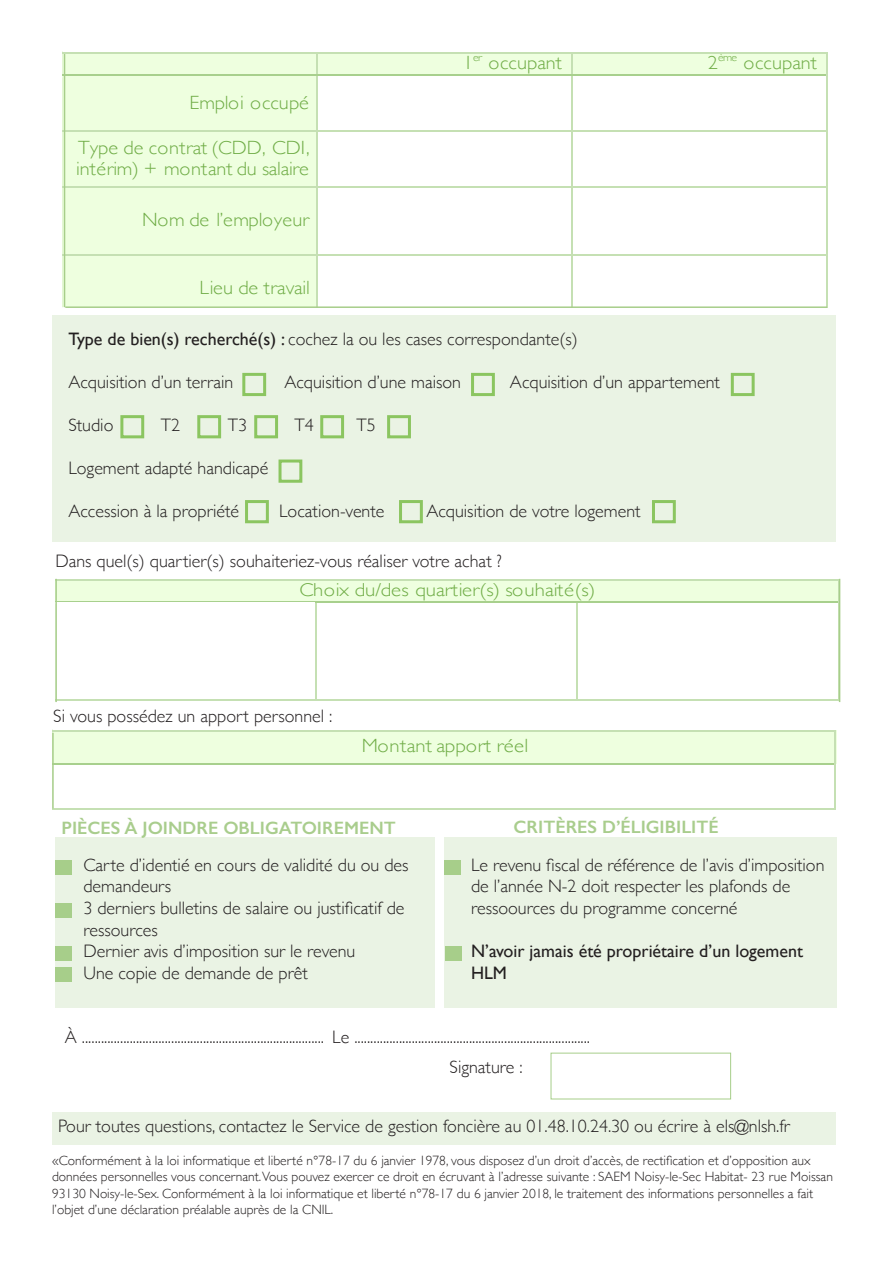
<style>
.page{position:relative;width:893px;height:1265px;background:#fff}
.page>*{position:absolute;margin:0;border:0;box-sizing:border-box;transform-origin:0 0}
.t1{font:300 19.2px "Gill Sans";letter-spacing:.005em;color:#70ad47;scale:1.09 1}
.t2{font:300 19.05px/20.7px "Gill Sans";color:#70ad47;scale:1.06 1}
.t3{font:300 18.75px "Gill Sans";color:#70ad47;scale:1.11 1}
.t4{font:300 18px/21.6px "Gill Sans";color:#231f20}
.t5{font:600 18px "Gill Sans";color:#a9cd8d}
.t6{font:18px/21.6px "Gill Sans";color:#231f20}
.t7{font:300 13.5px/16.2px "Gill Sans";color:#231f20}
.s1{font-weight:400}
</style>
<div class="page">
<div style="left:63px;top:52px;width:255px;height:22px;background:#eeffdf"></div>
<div style="left:318px;top:52px;width:255px;height:22px;background:#eeffdf"></div>
<div style="left:573px;top:52px;width:255px;height:22px;background:#eeffdf"></div>
<hr style="left:63px;top:52px;width:253px;height:1px;background:#c5e0b3">
<hr style="left:318px;top:52px;width:253px;height:1px;background:#c5e0b3">
<hr style="left:573px;top:52px;width:253px;height:1px;background:#c5e0b3">
<hr style="left:316px;top:53px;width:2px;height:21px;background:#c5e0b3">
<hr style="left:571px;top:53px;width:2px;height:21px;background:#c5e0b3">
<hr style="left:826px;top:53px;width:2px;height:21px;background:#c5e0b3">
<div style="left:63px;top:76px;width:255px;height:54px;background:#eeffdf"></div>
<hr style="left:63px;top:74px;width:253px;height:2px;background:#a8d08d">
<hr style="left:318px;top:74px;width:253px;height:2px;background:#a8d08d">
<hr style="left:573px;top:74px;width:253px;height:2px;background:#a8d08d">
<hr style="left:316px;top:77px;width:2px;height:53px;background:#c5e0b3">
<hr style="left:571px;top:77px;width:2px;height:53px;background:#c5e0b3">
<hr style="left:826px;top:77px;width:2px;height:53px;background:#c5e0b3">
<div style="left:63px;top:130px;width:255px;height:56px;background:#eeffdf"></div>
<hr style="left:63px;top:130px;width:253px;height:2px;background:#c5e0b3">
<hr style="left:318px;top:130px;width:253px;height:2px;background:#c5e0b3">
<hr style="left:573px;top:130px;width:253px;height:2px;background:#c5e0b3">
<hr style="left:316px;top:132px;width:2px;height:54px;background:#c5e0b3">
<hr style="left:571px;top:132px;width:2px;height:54px;background:#c5e0b3">
<hr style="left:826px;top:132px;width:2px;height:54px;background:#c5e0b3">
<div style="left:63px;top:186px;width:255px;height:68px;background:#eeffdf"></div>
<hr style="left:63px;top:186px;width:253px;height:1px;background:#c5e0b3">
<hr style="left:318px;top:186px;width:253px;height:1px;background:#c5e0b3">
<hr style="left:573px;top:186px;width:253px;height:1px;background:#c5e0b3">
<hr style="left:316px;top:187px;width:2px;height:67px;background:#c5e0b3">
<hr style="left:571px;top:187px;width:2px;height:67px;background:#c5e0b3">
<hr style="left:826px;top:187px;width:2px;height:67px;background:#c5e0b3">
<div style="left:63px;top:254px;width:255px;height:53px;background:#eeffdf"></div>
<hr style="left:63px;top:254px;width:253px;height:2px;background:#c5e0b3">
<hr style="left:318px;top:254px;width:253px;height:2px;background:#c5e0b3">
<hr style="left:573px;top:254px;width:253px;height:2px;background:#c5e0b3">
<hr style="left:316px;top:256px;width:2px;height:51px;background:#c5e0b3">
<hr style="left:571px;top:256px;width:2px;height:51px;background:#c5e0b3">
<hr style="left:826px;top:256px;width:2px;height:51px;background:#c5e0b3">
<div style="left:52px;top:315px;width:784px;height:226px;background:#eaf3e4"></div>
<div style="left:242px;top:373px;width:24px;height:23px;border:3px solid #8bc560"></div>
<div style="left:120px;top:415px;width:24px;height:23px;border:3px solid #8bc560"></div>
<div style="left:254px;top:415px;width:24px;height:23px;border:3px solid #8bc560"></div>
<div style="left:320px;top:415px;width:24px;height:23px;border:3px solid #8bc560"></div>
<div style="left:197px;top:415px;width:24px;height:23px;border:3px solid #8bc560"></div>
<div style="left:731px;top:373px;width:24px;height:23px;border:3px solid #8bc560"></div>
<div style="left:471px;top:373px;width:24px;height:23px;border:3px solid #8bc560"></div>
<div style="left:387px;top:415px;width:24px;height:23px;border:3px solid #8bc560"></div>
<div style="left:279px;top:459px;width:23px;height:23px;border:3px solid #8bc560"></div>
<div style="left:245px;top:500px;width:24px;height:23px;border:3px solid #8bc560"></div>
<div style="left:399px;top:500px;width:24px;height:23px;border:3px solid #8bc560"></div>
<div style="left:652px;top:500px;width:24px;height:23px;border:3px solid #8bc560"></div>
<div style="left:66px;top:579px;width:765px;height:22px;background:#eeffdf"></div>
<hr style="left:55px;top:579px;width:783px;height:1px;background:#c5e0b3">
<hr style="left:55px;top:601px;width:260px;height:1px;background:#a8d08d">
<hr style="left:317px;top:601px;width:259px;height:1px;background:#a8d08d">
<hr style="left:578px;top:601px;width:260px;height:1px;background:#a8d08d">
<svg style="left:838px;top:579px;width:1px;height:25px"></svg>
<hr style="left:55px;top:699px;width:260px;height:2px;background:#c5e0b3">
<hr style="left:315px;top:604px;width:2px;height:95px;background:#c5e0b3">
<hr style="left:317px;top:699px;width:259px;height:2px;background:#c5e0b3">
<hr style="left:576px;top:604px;width:2px;height:95px;background:#c5e0b3">
<hr style="left:578px;top:699px;width:260px;height:2px;background:#c5e0b3">
<hr style="left:838px;top:604px;width:1px;height:95px;background:#c5e0b3">
<div style="left:52px;top:729px;width:784px;height:34px;background:#eeffdf"></div>
<hr style="left:52px;top:729px;width:782px;height:2px;background:#c5e0b3">
<hr style="left:834px;top:731px;width:2px;height:32px;background:#c5e0b3">
<hr style="left:52px;top:763px;width:782px;height:1px;background:#a8d08d">
<hr style="left:52px;top:807px;width:782px;height:2px;background:#c5e0b3">
<hr style="left:834px;top:766px;width:2px;height:41px;background:#c5e0b3">
<div style="left:56px;top:837px;width:379px;height:170px;background:#eaf3e4"></div>
<div style="left:445px;top:837px;width:392px;height:170px;background:#eaf3e4"></div>
<div style="left:52px;top:1112px;width:783px;height:32px;background:#eaf3e4"></div>
<div style="left:551px;top:1052px;width:180px;height:46px;border:1px solid #a7ce8a"></div>
<hr style="left:64px;top:54px;width:1px;height:253px;background:#a7ce8a">
<hr style="left:55px;top:578px;width:2px;height:124px;background:#a7ce8a">
<hr style="left:839px;top:578px;width:1px;height:124px;background:#a7ce8a">
<hr style="left:52px;top:732px;width:2px;height:76px;background:#a7ce8a">
<hr style="left:65px;top:306px;width:762px;height:2px;background:#a7ce8a">
<div style="left:55px;top:860px;width:17px;height:15px;background:#a7ce8a"></div>
<div style="left:55px;top:903px;width:17px;height:15px;background:#a7ce8a"></div>
<div style="left:56px;top:946px;width:16px;height:15px;background:#a7ce8a"></div>
<div style="left:445px;top:860px;width:16px;height:15px;background:#a7ce8a"></div>
<div style="left:446px;top:946px;width:16px;height:15px;background:#a7ce8a"></div>
<div style="left:56px;top:966px;width:16px;height:15px;background:#a7ce8a"></div>
<p class="t2" style="left:189px;top:92px;width:114px">Emploi occupé</p>
<p class="t2" style="left:76px;top:136px;width:222px">Type de contrat (CDD, CDI, intérim) + montant du salaire</p>
<p class="t2" style="left:142px;top:208px;width:159px">Nom de l’employeur</p>
<p class="t2" style="left:463px;top:52px;width:95px">1<sup>er</sup> occupant</p>
<p class="t2" style="left:708px;top:52px;width:104px">2<sup>ème</sup> occupant</p>
<p class="t2" style="left:200px;top:276px;width:105px">Lieu de travail</p>
<p class="t4" style="left:68px;top:327px;width:511px"><span class="s1">Type de bien(s) recherché(s) :</span> cochez la ou les cases correspondante(s)</p>
<p class="t4" style="left:68px;top:370px;width:166px">Acquisition d’un terrain</p>
<p class="t4" style="left:284px;top:370px;width:178px">Acquisition d’une maison</p>
<p class="t4" style="left:510px;top:370px;width:212px">Acquisition d’un appartement</p>
<p class="t4" style="left:68px;top:413px;width:47px">Studio</p>
<p class="t4" style="left:161px;top:413px;width:21px">T2</p>
<p class="t4" style="left:228px;top:413px;width:21px">T3</p>
<p class="t4" style="left:295px;top:413px;width:21px">T4</p>
<p class="t4" style="left:356px;top:413px;width:21px">T5</p>
<p class="t4" style="left:68px;top:456px;width:201px">Logement adapté handicapé</p>
<p class="t4" style="left:68px;top:500px;width:172px">Accession à la propriété</p>
<p class="t4" style="left:279px;top:500px;width:107px">Location-vente</p>
<p class="t4" style="left:426px;top:500px;width:216px">Acquisition de votre logement</p>
<p class="t4" style="left:55px;top:549px;width:448px">Dans quel(s) quartier(s) souhaiteriez-vous réaliser votre achat ?</p>
<p class="t3" style="left:299px;top:575px;width:268px">Choix du/des quartier(s) souhaité(s)</p>
<p class="t4" style="left:53px;top:704px;width:281px">Si vous possédez un apport personnel :</p>
<p class="t1" style="left:362px;top:730px;width:154px">Montant apport réel</p>
<p class="t5" style="left:62px;top:816px;width:336px">PIÈCES À JOINDRE OBLIGATOIREMENT</p>
<p class="t5" style="left:514px;top:815px;width:207px">CRITÈRES D’ÉLIGIBILITÉ</p>
<p class="t4" style="left:83px;top:853px;width:327px">Carte d’identié en cours de validité du ou des demandeurs</p>
<p class="t4" style="left:83px;top:896px;width:323px">3 derniers bulletins de salaire ou justificatif de ressources</p>
<p class="t4" style="left:83px;top:939px;width:273px">Dernier avis d’imposition sur le revenu</p>
<p class="t4" style="left:83px;top:961px;width:226px">Une copie de demande de prêt</p>
<p class="t4" style="left:471px;top:853px;width:355px">Le revenu fiscal de référence de l’avis d’imposition de l’année N-2 doit respecter les plafonds de ressoources du programme concerné</p>
<p class="t6" style="left:471px;top:940px;width:334px">N’avoir jamais été propriétaire d’un logement<br>HLM</p>
<p class="t4" style="left:65px;top:1025px;width:527px">À ............................................................................ Le ..........................................................................</p>
<p class="t4" style="left:450px;top:1054px;width:75px">Signature :</p>
<p class="t4" style="left:58px;top:1114px;width:733px">Pour toutes questions, contactez le Service de gestion foncière au 01.48.10.24.30 ou écrire à els@nlsh.fr</p>
<p class="t7" style="left:52px;top:1151px;width:782px">«Conformément à la loi informatique et liberté n°78-17 du 6 janvier 1978, vous disposez d’un droit d’accès, de rectification et d’opposition aux données personnelles vous concernant.Vous pouvez exercer ce droit en écruvant à l’adresse suivante : SAEM Noisy-le-Sec Habitat- 23 rue Moissan 93130 Noisy-le-Sex. Conformément à la loi informatique et liberté n°78-17 du 6 janvier 2018, le traitement des informations personnelles a fait l’objet d’une déclaration préalable auprès de la CNIL.</p>
</div>
